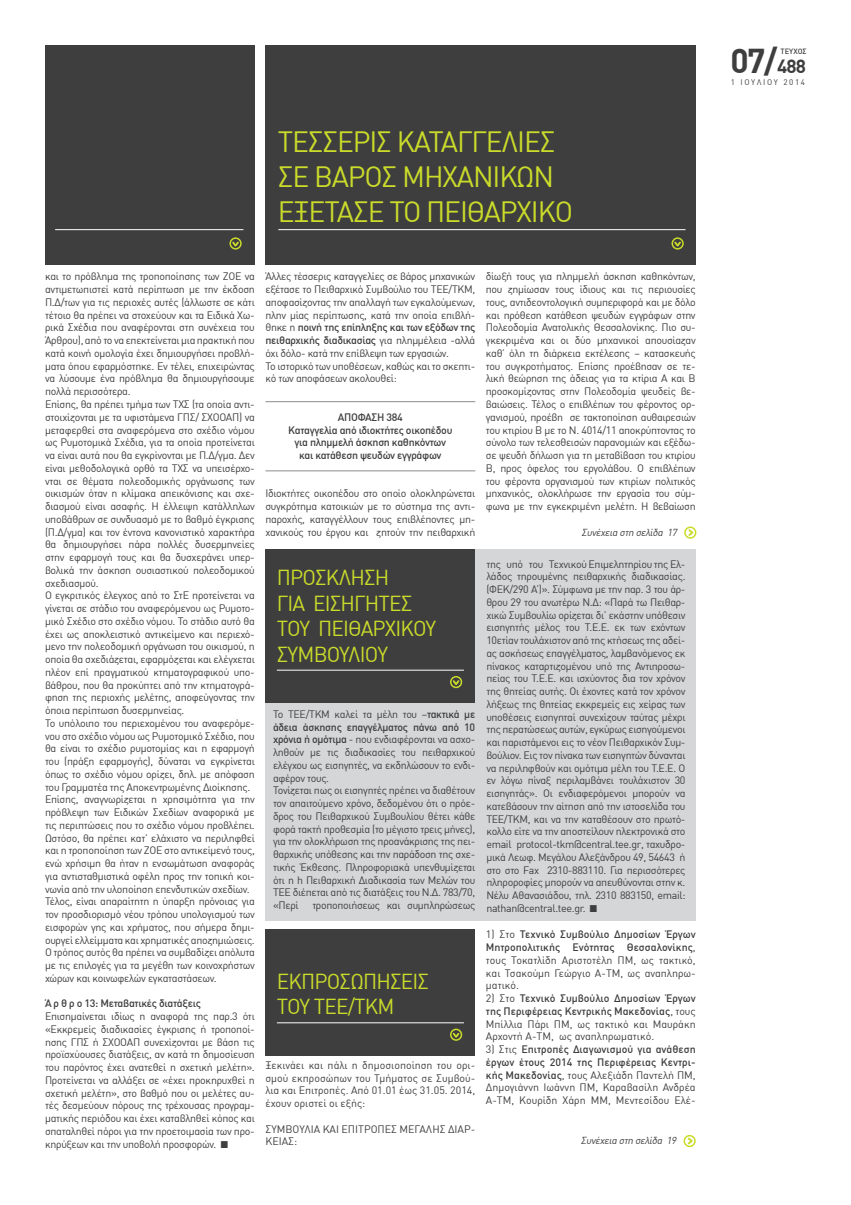
<style>
.page{position:relative;width:851px;height:1205px;background:#fff}
.page>*{position:absolute;margin:0;border:0;box-sizing:border-box;transform-origin:0 0}
.t1{font:700 33.75px "DIN Greek";color:#3e3e3f}
.t2{font:28.75px/34.5px "DIN Greek";letter-spacing:-.04em;color:#cadb2a}
.t3{font:21.25px/25.5px "DIN Greek";letter-spacing:-.04em;color:#cadb2a}
.t4{font:10.62px/12.8px "DIN Greek";letter-spacing:-.025em;color:#3e3e3f;text-align:justify}
.t5{font:500 10.62px/12.8px "DIN Greek";letter-spacing:-.03em;color:#3e3e3f;text-align:center}
.t6{font:10.62px/12.8px "DIN Greek";color:#3e3e3f}
.t7{font:italic 10px "DIN Greek";color:#3e3e3f}
.t8{font:8px "DIN Greek";letter-spacing:.21em;color:#3e3e3f}
.t9{font:500 7.5px "DIN Greek";color:#3e3e3f}
.s1{font-weight:500}
.s2{font-size:18.75px}
</style>
<div class="page">
<div style="left:265px;top:549px;width:430px;height:372px;background:#d5d6d8"></div>
<div style="left:265px;top:929px;width:210px;height:127px;background:#3e3e3f"></div>
<hr style="left:277px;top:1022px;width:187px;height:1px;background:#fff">
<svg style="left:453px;top:1031px;width:6px;height:7px"></svg>
<div style="left:450px;top:1028px;width:12px;height:13px;border:2px solid #cadb2a;border-radius:50%"></div>
<div style="left:45px;top:45px;width:210px;height:219px;background:#3e3e3f"></div>
<svg style="left:232px;top:240px;width:7px;height:7px"></svg>
<div style="left:229px;top:237px;width:13px;height:13px;border:2px solid #cadb2a;border-radius:50%"></div>
<hr style="left:55px;top:229px;width:188px;height:1px;background:#fff">
<svg style="left:687px;top:529px;width:8px;height:9px"></svg>
<div style="left:684px;top:526px;width:12px;height:13px;border:2px solid #cadb2a;border-radius:50%"></div>
<svg style="left:687px;top:1136px;width:7px;height:10px"></svg>
<div style="left:683px;top:1135px;width:12px;height:12px;border:2px solid #cadb2a;border-radius:50%"></div>
<hr style="left:265px;top:401px;width:210px;height:1px;background:#8b8d90">
<hr style="left:265px;top:470px;width:210px;height:1px;background:#8b8d90">
<div style="left:265px;top:550px;width:210px;height:153px;background:#3e3e3f"></div>
<hr style="left:277px;top:670px;width:187px;height:1px;background:#fff">
<svg style="left:451px;top:680px;width:10px;height:7px"></svg>
<div style="left:450px;top:676px;width:12px;height:12px;border:2px solid #cadb2a;border-radius:50%"></div>
<div style="left:265px;top:45px;width:430px;height:219px;background:#3e3e3f"></div>
<svg style="left:674px;top:240px;width:8px;height:9px"></svg>
<div style="left:671px;top:237px;width:12px;height:13px;border:2px solid #cadb2a;border-radius:50%"></div>
<hr style="left:278px;top:229px;width:407px;height:1px;background:#fff">
<h2 class="t2" style="left:278px;top:125px;width:297px">ΤΕΣΣΕΡΙΣ ΚΑΤΑΓΓΕΛΙΕΣ<br>ΣΕ ΒΑΡΟΣ ΜΗΧΑΝΙΚΩΝ<br>ΕΞΕΤΑΣΕ ΤΟ ΠΕΙΘΑΡΧΙΚΟ</h2>
<p class="t4" style="left:45px;top:270px;width:211px;text-align:left">και το πρόβλημα της τροποποίησης των ΖΟΕ να αντιμετωπιστεί κατά περίπτωση με την έκδοση Π.Δ/των για τις περιοχές αυτές (άλλωστε σε κάτι τέτοιο θα πρέπει να στοχεύουν και τα Ειδικά Χω&shy;ρικά Σχέδια που αναφέρονται στη συνέχεια του Άρθρου), από το να επεκτείνεται μια πρακτική που κατά κοινή ομολογία έχει δημιουργήσει προβλή&shy;ματα όπου εφαρμόστηκε. Εν τέλει, επιχειρώντας να λύσουμε ένα πρόβλημα θα δημιουργήσουμε πολλά περισσότερα.<br>Επίσης, θα πρέπει τμήμα των ΤΧΣ (τα οποία αντι&shy;στοιχίζονται με τα υφιστάμενα ΓΠΣ/ ΣΧΟΟΑΠ) να μεταφερθεί στα αναφερόμενα στο σχέδιο νόμου ως Ρυμοτομικά Σχέδια, για τα οποία προτείνεται να είναι αυτά που θα εγκρίνονται με Π.Δ/γμα. Δεν είναι μεθοδολογικά ορθό τα ΤΧΣ να υπεισέρχο&shy;νται σε θέματα πολεοδομικής οργάνωσης των οικισμών όταν η κλίμακα απεικόνισης και σχε&shy;διασμού είναι ασαφής. Η έλλειψη κατάλληλων υποβάθρων σε συνδυασμό με το βαθμό έγκρισης (Π.Δ/γμα) και τον έντονα κανονιστικό χαρακτήρα θα δημιουργήσει πάρα πολλές δυσερμηνείες στην εφαρμογή τους και θα δυσχεράνει υπερ&shy;βολικά την άσκηση ουσιαστικού πολεοδομικού σχεδιασμού.<br>Ο εγκριτικός έλεγχος από το ΣτΕ προτείνεται να γίνεται σε στάδιο του αναφερόμενου ως Ρυμοτο&shy;μικό Σχέδιο στο σχέδιο νόμου. Το στάδιο αυτό θα έχει ως αποκλειστικό αντικείμενο και περιεχό&shy;μενο την πολεοδομική οργάνωση του οικισμού, η οποία θα σχεδιάζεται, εφαρμόζεται και ελέγχεται πλέον επί πραγματικού κτηματογραφικού υπο&shy;βάθρου, που θα προκύπτει από την κτηματογρά&shy;φηση της περιοχής μελέτης, αποφεύγοντας την όποια περίπτωση δυσερμηνείας.<br>Το υπόλοιπο του περιεχομένου του αναφερόμε&shy;νου στο σχέδιο νόμου ως Ρυμοτομικό Σχέδιο, που θα είναι το σχέδιο ρυμοτομίας και η εφαρμογή του (πράξη εφαρμογής), δύναται να εγκρίνεται όπως το σχέδιο νόμου ορίζει, δηλ. με απόφαση του Γραμματέα της Αποκεντρωμένης Διοίκησης.<br>Επίσης, αναγνωρίζεται η χρησιμότητα για την πρόβλεψη των Ειδικών Σχεδίων αναφορικά με τις περιπτώσεις που το σχέδιο νόμου προβλέπει.<br>Ωστόσο, θα πρέπει κατ’ ελάχιστο να περιληφθεί και η τροποποίηση των ΖΟΕ στο αντικείμενό τους, ενώ χρήσιμη θα ήταν η ενσωμάτωση αναφοράς για αντισταθμιστικά οφέλη προς την τοπική κοι&shy;νωνία από την υλοποίηση επενδυτικών σχεδίων.<br>Τέλος, είναι απαραίτητη η ύπαρξη πρόνοιας για τον προσδιορισμό νέου τρόπου υπολογισμού των εισφορών γης και χρήματος, που σήμερα δημι&shy;ουργεί ελλείμματα και χρηματικές αποζημιώσεις.<br>Ο τρόπος αυτός θα πρέπει να συμβαδίζει απόλυτα με τις επιλογές για τα μεγέθη των κοινοχρήστων χώρων και κοινωφελών εγκαταστάσεων.</p>
<p class="t5" style="left:45px;top:997px;width:157px">Ά ρ θ ρ ο 13: Μεταβατικές διατάξεις</p>
<p class="t4" style="left:45px;top:1010px;width:211px">Επισημαίνεται ιδίως η αναφορά της παρ.3 ότι «Εκκρεμείς διαδικασίες έγκρισης ή τροποποί&shy;ησης ΓΠΣ ή ΣΧΟΟΑΠ συνεχίζονται με βάση τις προϊσχύουσες διατάξεις, αν κατά τη δημοσίευση του παρόντος έχει ανατεθεί η σχετική μελέτη».<br>Προτείνεται να αλλάξει σε «έχει προκηρυχθεί η σχετική μελέτη», στο βαθμό που οι μελέτες αυ&shy;τές δεσμεύουν πόρους της τρέχουσας προγραμ&shy;ματικής περιόδου και έχει καταβληθεί κόπος και σπαταληθεί πόροι για την προετοιμασία των προ&shy;κηρύξεων και την υποβολή προσφορών. ■</p>
<p class="t4" style="left:265px;top:270px;width:211px;text-align:left">Άλλες τέσσερις καταγγελίες σε βάρος μηχανικών εξέτασε το Πειθαρχικό Συμβούλιο του ΤΕΕ/ΤΚΜ, αποφασίζοντας την απαλλαγή των εγκαλούμενων, πλην μίας περίπτωσης, κατά την οποία επιβλή&shy;θηκε η <span class="s1">ποινή της επίπληξης και των εξόδων της πειθαρχικής διαδικασίας</span> για πλημμέλεια -αλλά όχι δόλο- κατά την επίβλεψη των εργασιών.<br>Το ιστορικό των υποθέσεων, καθώς και το σκεπτι&shy;κό των αποφάσεων ακολουθεί:</p>
<p class="t5" style="left:288px;top:410px;width:166px">ΑΠΟΦΑΣΗ 384<br>Καταγγελία από ιδιοκτήτες οικοπέδου για πλημμελή άσκηση καθηκόντων και κατάθεση ψευδών εγγράφων</p>
<p class="t4" style="left:265px;top:487px;width:211px">Ιδιοκτήτες οικοπέδου στο οποίο ολοκληρώνεται συγκρότημα κατοικιών με το σύστημα της αντι&shy;παροχής, καταγγέλλουν τους επιβλέποντες μη&shy;χανικούς του έργου και ζητούν την πειθαρχική</p>
<h3 class="t3" style="left:277px;top:565px;width:161px">ΠΡΟΣΚΛΗΣΗ<br>ΓΙΑ ΕΙΣΗΓΗΤΕΣ<br>ΤΟΥ ΠΕΙΘΑΡΧΙΚΟΥ<br>ΣΥΜΒΟΥΛΙΟΥ</h3>
<p class="t4" style="left:273px;top:708px;width:204px;text-align:left">Το ΤΕΕ/ΤΚΜ καλεί τα μέλη του –<span class="s1">τακτικά με άδεια άσκησης επαγγέλματος πάνω από 10 χρόνια ή ομότιμα</span> - που ενδιαφέρονται να ασχο&shy;ληθούν με τις διαδικασίες του πειθαρχικού ελέγχου ως εισηγητές, να εκδηλώσουν το ενδι&shy;αφέρον τους.<br>Τονίζεται πως οι εισηγητές πρέπει να διαθέτουν τον απαιτούμενο χρόνο, δεδομένου ότι ο πρόε&shy;δρος του Πειθαρχικού Συμβουλίου θέτει κάθε φορά τακτή προθεσμία (το μέγιστο τρεις μήνες), για την ολοκλήρωση της προανάκρισης της πει&shy;θαρχικής υπόθεσης και την παράδοση της σχε&shy;τικής Έκθεσης. Πληροφοριακά υπενθυμίζεται ότι η h Πειθαρχική Διαδικασία των Μελών του ΤΕΕ διέπεται από τις διατάξεις του Ν.Δ. 783/70, «Περί</p>
<p class="t4" style="left:312px;top:899px;width:164px">τροποποιήσεως και συμπληρώσεως</p>
<h3 class="t3" style="left:277px;top:968px;width:154px">ΕΚΠΡΟΣΩΠΗΣΕΙΣ<br>ΤΟΥ ΤΕΕ/ΤΚΜ</h3>
<p class="t4" style="left:265px;top:1058px;width:211px">Ξεκινάει και πάλι η δημοσιοποίηση του ορι&shy;σμού εκπροσώπων του Τμήματος σε Συμβού&shy;λια και Επιτροπές. Από 01.01 έως 31.05. 2014, έχουν οριστεί οι εξής:</p>
<p class="t6" style="left:265px;top:1122px;width:211px">ΣΥΜΒΟΥΛΙΑ ΚΑΙ ΕΠΙΤΡΟΠΕΣ ΜΕΓΑΛΗΣ ΔΙΑΡ-<br>ΚΕΙΑΣ:</p>
<p class="t4" style="left:486px;top:270px;width:211px">δίωξή τους για πλημμελή άσκηση καθηκόντων, που ζημίωσαν τους ίδιους και τις περιουσίες τους, αντιδεοντολογική συμπεριφορά και με δόλο και πρόθεση κατάθεση ψευδών εγγράφων στην Πολεοδομία Ανατολικής Θεσσαλονίκης. Πιο συ&shy;γκεκριμένα και οι δύο μηχανικοί απουσίαζαν καθ’ όλη τη διάρκεια εκτέλεσης – κατασκευής του συγκροτήματος. Επίσης προέβησαν σε τε&shy;λική θεώρηση της άδειας για τα κτίρια Α και Β προσκομίζοντας στην Πολεοδομία ψευδείς βε&shy;βαιώσεις. Τέλος ο επιβλέπων του φέροντος ορ&shy;γανισμού, προέβη σε τακτοποίηση αυθαιρεσιών του κτιρίου Β με το Ν. 4014/11 αποκρύπτοντας το σύνολο των τελεσθεισών παρανομιών και εξέδω&shy;σε ψευδή δήλωση για τη μεταβίβαση του κτιρίου Β, προς όφελος του εργολάβου. Ο επιβλέπων του φέροντα οργανισμού των κτιρίων πολιτικός μηχανικός, ολοκλήρωσε την εργασία του σύμ&shy;φωνα με την εγκεκριμένη μελέτη. Η βεβαίωση</p>
<p class="t7" style="left:581px;top:526px;width:99px">Συνέχεια στη σελίδα 17</p>
<p class="t4" style="left:486px;top:557px;width:201px">της υπό του Τεχνικού Επιμελητηρίου της Ελ&shy;λάδος τηρουμένης πειθαρχικής διαδικασίας. (ΦΕΚ/290 Α’)». Σύμφωνα με την παρ. 3 του άρ&shy;θρου 29 του ανωτέρω Ν.Δ: «Παρά τω Πειθαρ&shy;χικώ Συμβουλίω ορίζεται δι’ εκάστην υπόθεσιν εισηγητής μέλος του Τ.Ε.Ε. εκ των εχόντων 10ετίαν τουλάχιστον από της κτήσεως της αδεί&shy;ας ασκήσεως επαγγέλματος, λαμβανόμενος εκ πίνακος καταρτιζομένου υπό της Αντιπροσω&shy;πείας του Τ.Ε.Ε. και ισχύοντος δια τον χρόνον της θητείας αυτής. Οι έχοντες κατά τον χρόνον λήξεως της θητείας εκκρεμείς εις χείρας των υποθέσεις εισηγηταί συνεχίζουν ταύτας μέχρι της περατώσεως αυτών, εγκύρως εισηγούμενοι και παριστάμενοι εις το νέον Πειθαρχικόν Συμ&shy;βούλιον. Εις τον πίνακα των εισηγητών δύνανται να περιληφθούν και ομότιμα μέλη του Τ.Ε.Ε. Ο εν λόγω πίναξ περιλαμβάνει τουλάχιστον 30 εισηγητάς». Οι ενδιαφερόμενοι μπορούν να κατεβάσουν την αίτηση από την ιστοσελίδα του ΤΕΕ/ΤΚΜ, και να την καταθέσουν στο πρωτό&shy;κολλο είτε να την αποστείλουν ηλεκτρονικά στο email protocol-tkm@central.tee.gr, ταχυδρο&shy;μικά Λεωφ. Μεγάλου Αλεξάνδρου 49, 54643 ή στο στο Fax 2310-883110. Για περισσότερες πληροροφίες μπορούν να απευθύνονται στην κ.<br>Νέλυ Αθανασιάδου, τηλ. 2310 883150, email: nathan@central.tee.gr. ■</p>
<p class="t4" style="left:486px;top:928px;width:211px">1) Στο <span class="s1">Τεχνικό Συμβούλιο Δημοσίων Έργων Μητροπολιτικής Ενότητας Θεσσαλονίκης</span>, τους Τοκατλίδη Αριστοτέλη ΠΜ, ως τακτικό, και Τσακούμη Γεώργιο Α-ΤΜ, ως αναπληρω&shy;ματικό.</p>
<p class="t4" style="left:486px;top:992px;width:211px">2) Στο <span class="s1">Τεχνικό Συμβούλιο Δημοσίων Έργων της Περιφέρειας Κεντρικής Μακεδονίας</span>, τους Μπίλλια Πάρι ΠΜ, ως τακτικό και Μαυράκη Αρχοντή Α-ΤΜ, ως αναπληρωματικό.</p>
<p class="t4" style="left:486px;top:1043px;width:211px">3) Στις <span class="s1">Επιτροπές Διαγωνισμού για ανάθεση έργων έτους 2014 της Περιφέρειας Κεντρι&shy;κής Μακεδονίας</span>, τους Αλεξιάδη Παντελή ΠΜ, Δημογιάννη Ιωάννη ΠΜ, Καραβασίλη Ανδρέα Α-ΤM, Κουρίδη Χάρη MM, Μεντεσίδου Ελέ-</p>
<p class="t7" style="left:580px;top:1135px;width:99px">Συνέχεια στη σελίδα 19</p>
<h1 class="t1" style="left:730px;top:41px;width:77px">07/<span class="s2">488</span></h1>
<p class="t8" style="left:730px;top:78px;width:76px">1 IOYΛIOY 2014</p>
<p class="t9" style="left:780px;top:47px;width:27px">ΤΕΥΧΟΣ</p>
</div>
